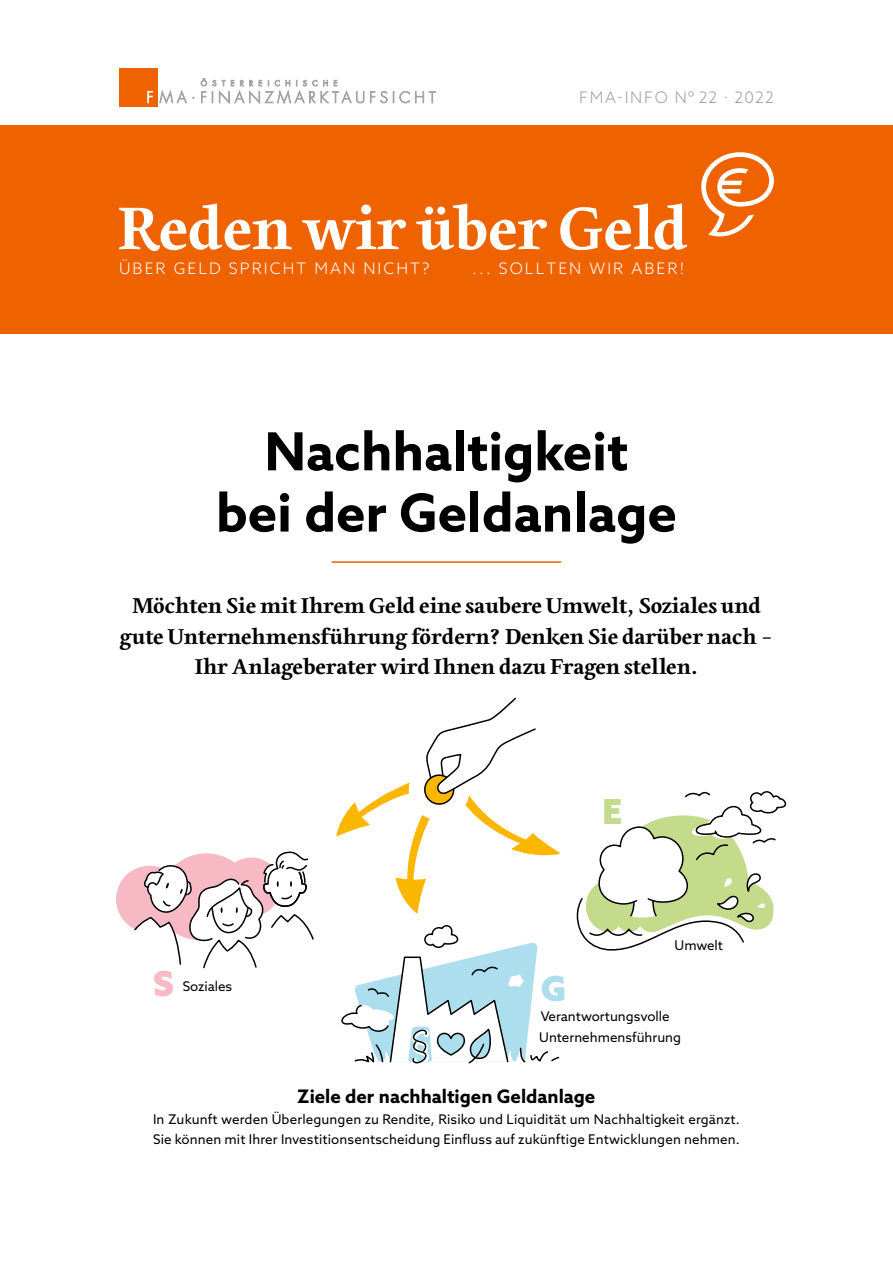
<style>
.page{position:relative;width:893px;height:1263px;background:#fff}
.page>*{position:absolute;margin:0;border:0;box-sizing:border-box;transform-origin:0 0}
.t1{font:700 62.7px "Edita";color:#fff}
.t2{font:700 52.5px/61.2px "Azo Sans";color:#000;text-align:center}
.t3{font:900 34.5px "Azo Sans";color:#c3db8b}
.t4{font:900 34.5px "Azo Sans";color:#f7b9c4}
.t5{font:900 34.5px "Azo Sans";color:#addeed}
.Lead{font:700 22.5px/30.6px "Edita";color:#000;text-align:center}
.t6{font:700 18.6px "Azo Sans";color:#000}
.t7{font:300 15.9px "Azo Sans";letter-spacing:.13em;color:#fff}
.t8{font:300 15.9px "Azo Sans";letter-spacing:.09em;color:#9d9e9e}
.Marginalspalte_Text{font:13.35px/20.4px "Azo Sans";letter-spacing:.01em;color:#000}
</style>
<div class="page">
<svg style="left:341px;top:925px;width:219px;height:139px"></svg>
<svg style="left:576px;top:791px;width:211px;height:160px"></svg>
<svg style="left:116px;top:851px;width:198px;height:118px"></svg>
<svg style="left:336px;top:697px;width:224px;height:216px"></svg>
<div style="left:119px;top:69px;width:38px;height:38px;background:#ee6300"></div>
<svg style="left:147px;top:91px;width:6px;height:12px"></svg>
<svg style="left:159px;top:90px;width:28px;height:14px"></svg>
<svg style="left:370px;top:91px;width:66px;height:12px"></svg>
<svg style="left:201px;top:78px;width:163px;height:26px"></svg>
<div style="left:0;top:125px;width:893px;height:209px;background:#ee6300"></div>
<svg style="left:701px;top:152px;width:73px;height:84px"></svg>
<hr style="left:332px;top:561px;width:229px;height:2px;background:#ee6300">
<p class="t8" style="left:579px;top:87px;width:196px">FMA-INFO Nº 22 · 2022</p>
<p class="t1" style="left:118px;top:193px;width:572px">Reden wir über Geld</p>
<p class="t7" style="left:119px;top:258px;width:312px">ÜBER GELD SPRICHT MAN NICHT?</p>
<p class="t7" style="left:472px;top:258px;width:214px">... SOLLTEN WIR ABER!</p>
<h1 class="t2" style="left:216px;top:420px;width:462px">Nachhaltigkeit<br>bei der Geldanlage</h1>
<p class="Lead" style="left:120px;top:591px;width:655px">Möchten Sie mit Ihrem Geld eine saubere Umwelt, Soziales und gute Unternehmensführung fördern? Denken Sie darüber nach –<br>Ihr Anlageberater wird Ihnen dazu Fragen stellen.</p>
<h3 class="t3" style="left:602px;top:789px;width:21px">E</h3>
<h3 class="t4" style="left:153px;top:960px;width:22px">S</h3>
<h3 class="t5" style="left:541px;top:966px;width:27px">G</h3>
<p class="Marginalspalte_Text" style="left:183px;top:976px;width:51px">Soziales</p>
<p class="Marginalspalte_Text" style="left:675px;top:935px;width:50px">Umwelt</p>
<p class="Marginalspalte_Text" style="left:539px;top:1006px;width:143px">Verantwortungsvolle<br>Unternehmensführung</p>
<h2 class="t6" style="left:298px;top:1084px;width:299px">Ziele der nachhaltigen Geldanlage</h2>
<p class="Marginalspalte_Text" style="left:153px;top:1108px;width:588px">In Zukunft werden Überlegungen zu Rendite, Risiko und Liquidität um Nachhaltigkeit ergänzt.<br>Sie können mit Ihrer Investitionsentscheidung Einfluss auf zukünftige Entwicklungen nehmen.</p>
</div>
